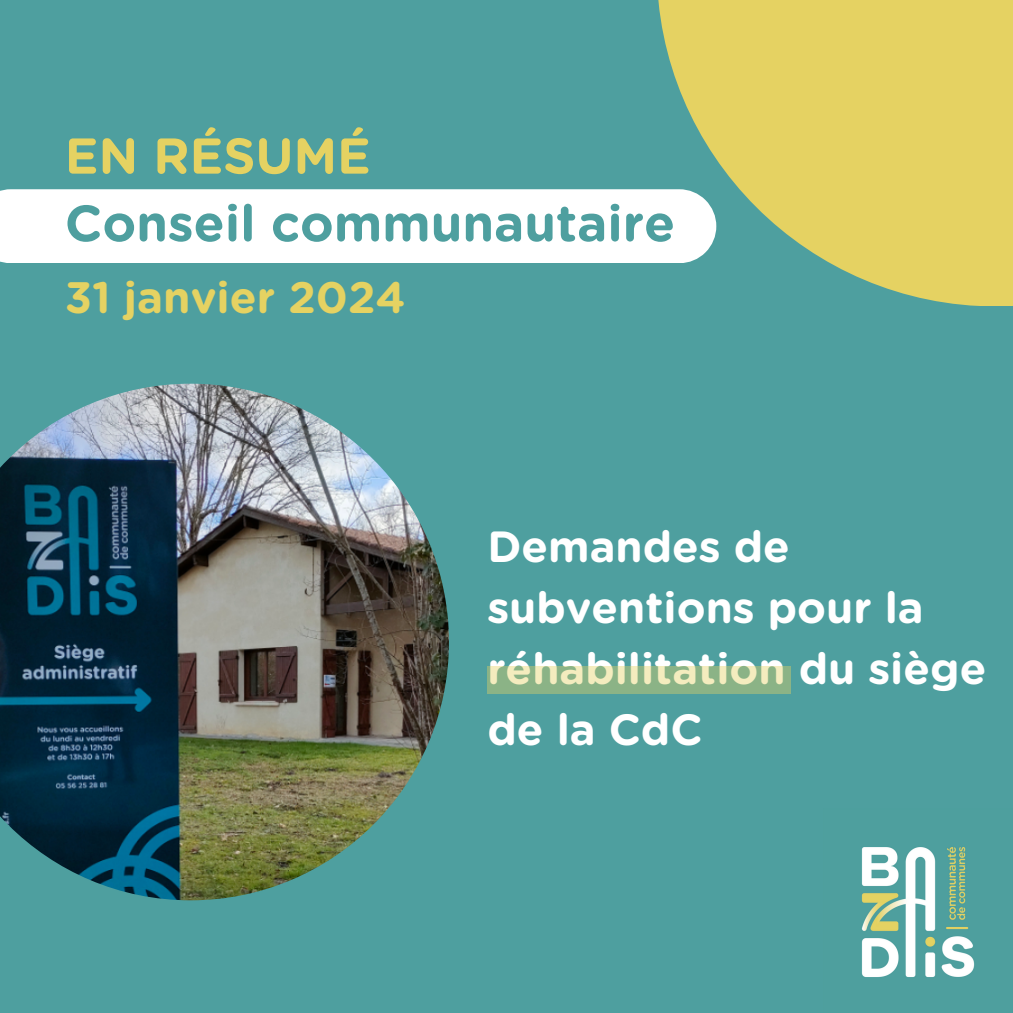
<style>
.page{position:relative;width:1013px;height:1013px;background:#fff}
.page>*{position:absolute;margin:0;border:0;box-sizing:border-box;transform-origin:0 0}
.t1{font:700 50.88px "Gotham Rounded";color:#4e9f9f}
.t2{font:700 50.25px "Gotham Rounded";color:#e5d262}
.t3{font:700 44px "Gotham Rounded";color:#e5d262}
.t4{font:700 43.62px/61px "Gotham Rounded";color:#fff}
</style>
<div class="page">
<div style="left:0;top:0;width:1012px;height:1012px;background:#4e9f9f"></div>
<svg style="left:658px;top:0;width:354px;height:306px;fill:#e5d262"></svg>
<div style="left:0;top:189px;width:716px;height:74px;background:#fff"></div>
<div style="left:487px;top:667px;width:304px;height:27px;background:#8bb386"></div>
<img style="left:0;top:384px;width:449px;height:516px">
<img style="left:861px;top:847px;width:114px;height:130px">
<p class="t2" style="left:65px;top:133px;width:307px">EN RÉSUMÉ</p>
<p class="t1" style="left:65px;top:200px;width:612px">Conseil communautaire</p>
<p class="t3" style="left:65px;top:278px;width:342px">31 janvier 2024</p>
<h1 class="t4" style="left:487px;top:519px;width:500px">Demandes de subventions pour la réhabilitation du siège de la CdC</h1>
</div>
